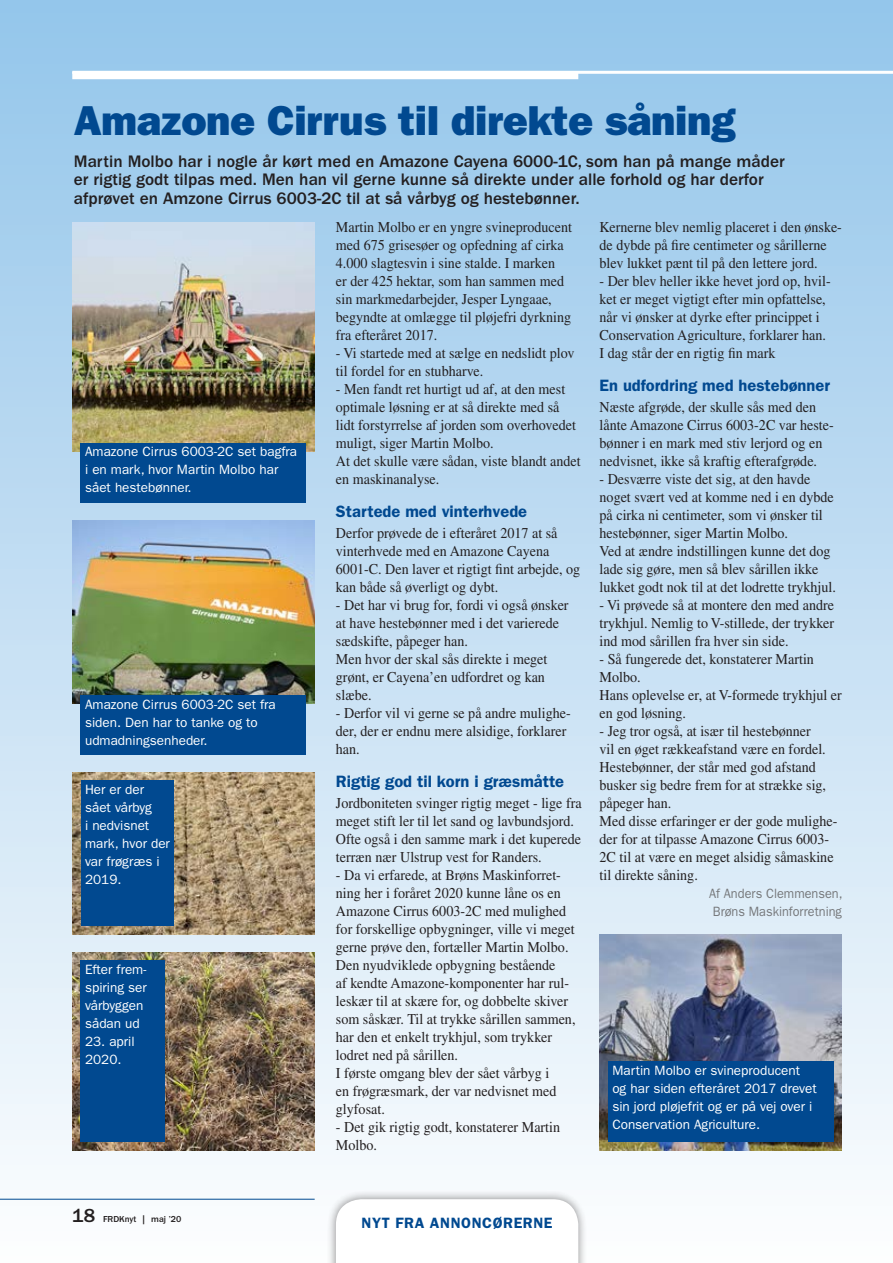
<style>
.page{position:relative;width:893px;height:1263px;background:#fff}
.page>*{position:absolute;margin:0;border:0;box-sizing:border-box;transform-origin:0 0}
.t1{font:42px "ITC Franklin Gothic Std Hvy";letter-spacing:-.01em;color:#014990}
.t2{font:500 17.25px/18.8px "ITC Franklin Gothic Std";color:#231f20}
.t3{font:600 16.5px "ITC Franklin Gothic Std";color:#014990}
.t4{font:15px/18px "Times LT Std";color:#231f20;scale:.94 1}
.t5{font:600 15px "ITC Franklin Gothic Std";letter-spacing:.04em;color:#014990}
.t6{font:13.5px/18px "ITC Franklin Gothic Std";color:#fff}
.t7{font:13.5px/18px "ITC Franklin Gothic Std";color:#76787b;scale:.94 1}
.t8{font:500 9px "ITC Franklin Gothic Std";color:#231f20}
.s1{font-size:19.5px}
</style>
<div class="page">
<div style="left:0;top:0;width:893px;height:1263px;background:linear-gradient(to bottom,#93c5ea,#fbfcfd)"></div>
<hr style="left:72px;top:71px;width:821px;height:3px;background:#fff">
<div style="left:72px;top:72px;width:506px;height:7px;background:#fff"></div>
<img style="left:72px;top:223px;width:243px;height:228px">
<img style="left:72px;top:520px;width:243px;height:183px">
<img style="left:72px;top:952px;width:243px;height:198px">
<img style="left:600px;top:934px;width:242px;height:216px">
<img style="left:72px;top:772px;width:243px;height:162px">
<div style="left:81px;top:443px;width:225px;height:59px;background:#014990"></div>
<div style="left:81px;top:695px;width:225px;height:59px;background:#014990"></div>
<div style="left:81px;top:961px;width:84px;height:181px;background:#014990"></div>
<div style="left:608px;top:1061px;width:225px;height:81px;background:#014990"></div>
<div style="left:81px;top:781px;width:92px;height:145px;background:#014990"></div>
<hr style="left:0;top:1199px;width:315px;height:1px;background:#014990">
<div style="left:327px;top:1190px;width:260px;height:73px;background:#231f20;opacity:.5"></div>
<svg style="left:336px;top:1199px;width:242px;height:64px"></svg>
<h1 class="t1" style="left:74px;top:96px;width:663px">Amazone Cirrus til direkte såning</h1>
<p class="t2" style="left:74px;top:152px;width:712px">Martin Molbo har i nogle år kørt med en Amazone Cayena 6000-1C, som han på mange måder er rigtig godt tilpas med. Men han vil gerne kunne så direkte under alle forhold og har derfor afprøvet en Amzone Cirrus 6003-2C til at så vårbyg og hestebønner.</p>
<p class="t4" style="left:336px;top:218px;width:253px">Martin Molbo er en yngre svineproducent med 675 grisesøer og opfedning af cirka 4.000 slagtesvin i sine stalde. I marken<br>er der 425 hektar, som han sammen med sin markmedarbejder, Jesper Lyngaae, begyndte at omlægge til pløjefri dyrkning fra efteråret 2017.</p>
<p class="t4" style="left:336px;top:344px;width:255px">- Vi startede med at sælge en nedslidt plov til fordel for en stubharve.</p>
<p class="t4" style="left:336px;top:380px;width:262px">- Men fandt ret hurtigt ud af, at den mest optimale løsning er at så direkte med så lidt forstyrrelse af jorden som overhovedet muligt, siger Martin Molbo.<br>At det skulle være sådan, viste blandt andet en maskinanalyse.</p>
<p class="t3" style="left:336px;top:501px;width:193px">Startede med vinterhvede</p>
<p class="t4" style="left:336px;top:524px;width:261px">Derfor prøvede de i efteråret 2017 at så vinterhvede med en Amazone Cayena 6001-C. Den laver et rigtigt fint arbejde, og kan både så øverligt og dybt.</p>
<p class="t4" style="left:336px;top:596px;width:249px">- Det har vi brug for, fordi vi også ønsker at have hestebønner med i det varierede sædskifte, påpeger han.<br>Men hvor der skal sås direkte i meget grønt, er Cayena’en udfordret og kan slæbe.</p>
<p class="t4" style="left:336px;top:704px;width:251px">- Derfor vil vi gerne se på andre mulighe&shy;der, der er endnu mere alsidige, forklarer han.</p>
<p class="t3" style="left:336px;top:771px;width:230px">Rigtig god til korn i græsmåtte</p>
<p class="t4" style="left:336px;top:794px;width:263px">Jordboniteten svinger rigtig meget - lige fra meget stift ler til let sand og lavbundsjord.<br>Ofte også i den samme mark i det kuperede terræn nær Ulstrup vest for Randers.</p>
<p class="t4" style="left:336px;top:866px;width:256px">- Da vi erfarede, at Brøns Maskinforret&shy;ning her i foråret 2020 kunne låne os en Amazone Cirrus 6003-2C med mulighed for forskellige opbygninger, ville vi meget gerne prøve den, fortæller Martin Molbo.<br>Den nyudviklede opbygning bestående<br>af kendte Amazone-komponenter har rul&shy;leskær til at skære for, og dobbelte skiver som såskær. Til at trykke sårillen sammen, har den et enkelt trykhjul, som trykker lodret ned på sårillen.<br>I første omgang blev der sået vårbyg i<br>en frøgræsmark, der var nedvisnet med glyfosat.</p>
<p class="t4" style="left:336px;top:1118px;width:240px">- Det gik rigtig godt, konstaterer Martin<br>Molbo.</p>
<p class="t4" style="left:600px;top:218px;width:259px">Kernerne blev nemlig placeret i den ønske&shy;de dybde på fire centimeter og sårillerne blev lukket pænt til på den lettere jord.</p>
<p class="t4" style="left:600px;top:272px;width:247px">- Der blev heller ikke hevet jord op, hvil&shy;ket er meget vigtigt efter min opfattelse, når vi ønsker at dyrke efter princippet i Conservation Agriculture, forklarer han.<br>I dag står der en rigtig fin mark</p>
<p class="t3" style="left:600px;top:375px;width:232px">En udfordring med hestebønner</p>
<p class="t4" style="left:600px;top:398px;width:251px">Næste afgrøde, der skulle sås med den lånte Amazone Cirrus 6003-2C var heste&shy;bønner i en mark med stiv lerjord og en nedvisnet, ikke så kraftig efterafgrøde.</p>
<p class="t4" style="left:600px;top:470px;width:253px">- Desværre viste det sig, at den havde noget svært ved at komme ned i en dybde på cirka ni centimeter, som vi ønsker til hestebønner, siger Martin Molbo.<br>Ved at ændre indstillingen kunne det dog lade sig gøre, men så blev sårillen ikke lukket godt nok til at det lodrette trykhjul.</p>
<p class="t4" style="left:600px;top:596px;width:251px;text-align:justify">- Vi prøvede så at montere den med andre trykhjul. Nemlig to V-stillede, der trykker ind mod sårillen fra hver sin side.</p>
<p class="t4" style="left:600px;top:650px;width:259px">- Så fungerede det, konstaterer Martin<br>Molbo.<br>Hans oplevelse er, at V-formede trykhjul er en god løsning.</p>
<p class="t4" style="left:600px;top:722px;width:255px">- Jeg tror også, at især til hestebønner<br>vil en øget rækkeafstand være en fordel.<br>Hestebønner, der står med god afstand busker sig bedre frem for at strække sig, påpeger han.<br>Med disse erfaringer er der gode mulighe&shy;der for at tilpasse Amazone Cirrus 6003- 2C til at være en meget alsidig såmaskine til direkte såning.</p>
<p class="t7" style="left:709px;top:885px;width:143px">Af Anders Clemmensen,<br>Brøns Maskinforretning</p>
<p class="t6" style="left:85px;top:443px;width:214px">Amazone Cirrus 6003-2C set bagfra i en mark, hvor Martin Molbo har sået hestebønner.</p>
<p class="t6" style="left:85px;top:695px;width:192px">Amazone Cirrus 6003-2C set fra siden. Den har to tanke og to udmadningsenheder.</p>
<p class="t6" style="left:85px;top:781px;width:86px">Her er der sået vårbyg<br>i nedvisnet mark, hvor der var frøgræs i<br>2019.</p>
<p class="t6" style="left:85px;top:961px;width:63px">Efter frem&shy;spiring ser vårbyggen sådan ud</p>
<p class="t6" style="left:85px;top:1033px;width:51px">23. april<br>2020.</p>
<p class="t6" style="left:612px;top:1061px;width:206px">Martin Molbo er svineproducent og har siden efteråret 2017 drevet sin jord pløjefrit og er på vej over i<br>Conservation Agriculture.</p>
<p class="t8" style="left:72px;top:1214px;width:111px"><span class="s1">18</span> FRDKnyt | maj ’20</p>
<p class="t5" style="left:362px;top:1214px;width:193px">NYT FRA ANNONCØRERNE</p>
</div>
